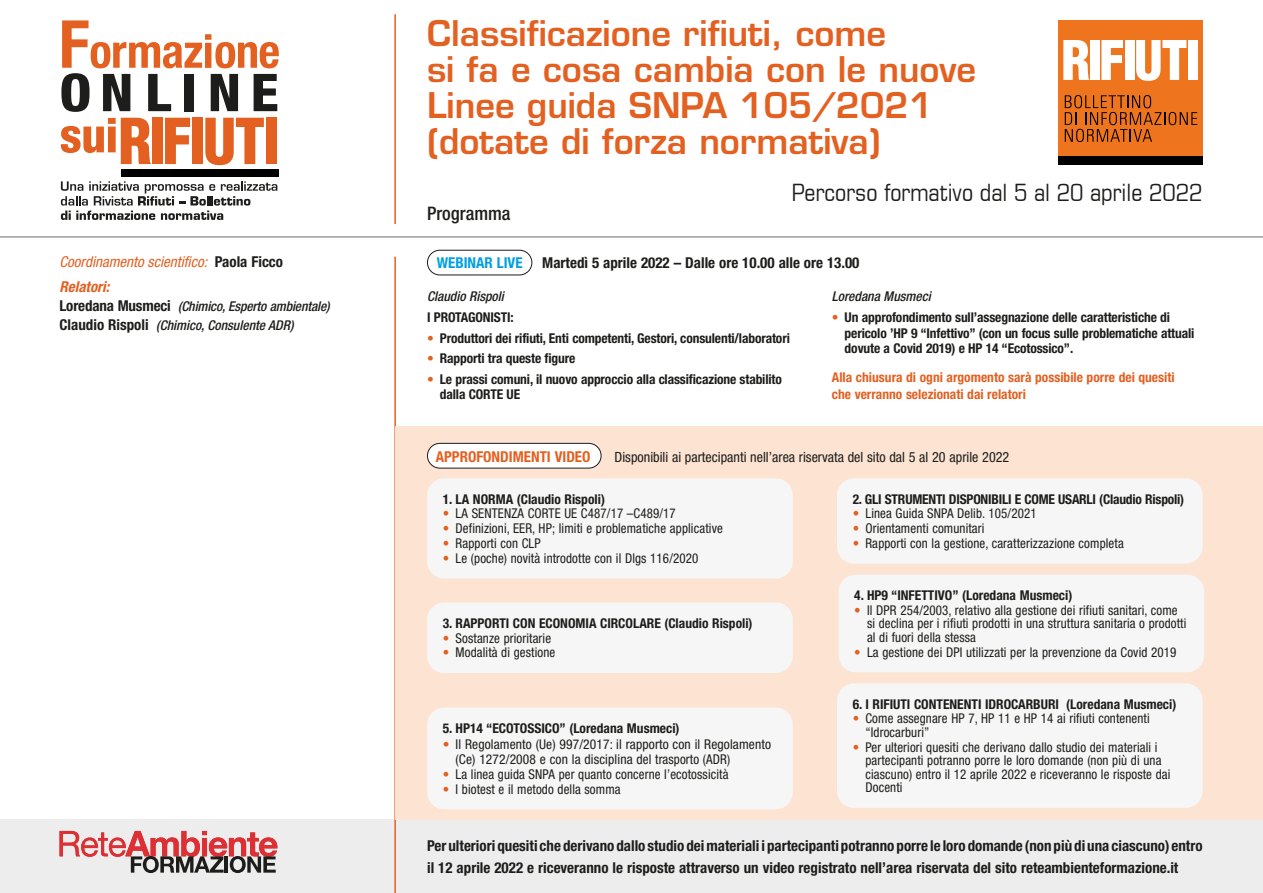
<style>
.page{position:relative;width:1263px;height:893px;background:#fff}
.page>*{position:absolute;margin:0;border:0;box-sizing:border-box;transform-origin:0 0}
.t1{font:600 34.5px/36px "Eurostile";color:#e36021}
.t2{font:condensed 24px "Eurostile";color:#1d1d1b}
.t3{font:500 condensed 18.6px "Helvetica Neue LT Std";color:#1d1d1b}
.t4{font:700 condensed 15px/22.5px "Helvetica Neue LT Std";color:#1d1d1b}
.t5{font:italic condensed 15px "Helvetica Neue LT Std";color:#e36021}
.t6{font:700 condensed 15px "Helvetica Neue LT Std";color:#e36021}
.t7{font:700 condensed 15px "Helvetica Neue LT Std";color:#009fe3}
.t8{font:italic 700 condensed 15px "Helvetica Neue LT Std";color:#e36021}
.t9{font:condensed 14.1px "Helvetica Neue LT Std";color:#1d1d1b}
.t10{font:condensed 13.5px/13.5px "Helvetica Neue LT Std";letter-spacing:.01em;color:#1d1d1b;scale:.96 1}
.t11{font:700 condensed 13.5px/15.5px "Helvetica Neue LT Std";letter-spacing:-.01em;color:#1d1d1b}
.t12{font:italic 500 condensed 13.5px/19.5px "Helvetica Neue LT Std";color:#1d1d1b}
.t13{font:condensed 13.5px/15px "Helvetica Neue LT Std";letter-spacing:.01em;color:#1d1d1b}
.t14{font:700 condensed 13.5px/16.2px "Helvetica Neue LT Std";color:#e36021}
.s1{font-weight:700;font-style:normal;color:#1d1d1b}
.s2{font-weight:700;font-style:normal;font-size:15px}
.s3{font-weight:400;color:#e36021}
.s4{color:#e36021}
</style>
<div class="page">
<div style="left:0;top:820px;width:1263px;height:73px;background:#ededed"></div>
<hr style="left:394px;top:257px;width:2px;height:636px;background:#e36021">
<hr style="left:0;top:236px;width:1263px;height:2px;background:#9d9d9d">
<hr style="left:394px;top:14px;width:2px;height:210px;background:#e36021">
<div style="left:1058px;top:20px;width:144px;height:145px;background:#ee741e"></div>
<svg style="left:1063px;top:40px;width:26px;height:40px"></svg>
<div style="left:1090px;top:40px;width:9px;height:40px;background:#fff"></div>
<svg style="left:1101px;top:40px;width:22px;height:40px"></svg>
<div style="left:1125px;top:40px;width:9px;height:40px;background:#fff"></div>
<svg style="left:1136px;top:40px;width:50px;height:41px"></svg>
<div style="left:1188px;top:40px;width:10px;height:40px;background:#fff"></div>
<div style="left:1058px;top:157px;width:145px;height:8px;background:#000"></div>
<svg style="left:1065px;top:95px;width:132px;height:47px"></svg>
<svg style="left:61px;top:20px;width:218px;height:92px"></svg>
<div style="left:121px;top:169px;width:157px;height:8px;background:#000"></div>
<svg style="left:61px;top:118px;width:90px;height:46px"></svg>
<div style="left:152px;top:118px;width:11px;height:46px;background:#e36021"></div>
<svg style="left:165px;top:118px;width:25px;height:46px"></svg>
<div style="left:192px;top:118px;width:11px;height:46px;background:#e36021"></div>
<svg style="left:205px;top:118px;width:59px;height:47px"></svg>
<div style="left:266px;top:118px;width:11px;height:46px;background:#e36021"></div>
<svg style="left:61px;top:181px;width:216px;height:39px"></svg>
<div style="left:396px;top:426px;width:867px;height:394px;background:#fce3d2"></div>
<div style="left:427px;top:250px;width:105px;height:25px;border:1px solid #1d1d1b;border-radius:12px"></div>
<div style="left:427px;top:443px;width:174px;height:25px;background:#fff;border-radius:12px"></div>
<div style="left:427px;top:443px;width:174px;height:25px;border:1px solid #1d1d1b;border-radius:12px"></div>
<div style="left:427px;top:478px;width:366px;height:100px;background:#f6f6f6;border-radius:17px"></div>
<div style="left:837px;top:478px;width:366px;height:86px;background:#f6f6f6;border-radius:17px"></div>
<div style="left:838px;top:575px;width:366px;height:97px;background:#f6f6f6;border-radius:17px"></div>
<div style="left:427px;top:707px;width:366px;height:102px;background:#f6f6f6;border-radius:17px"></div>
<div style="left:837px;top:683px;width:366px;height:125px;background:#f6f6f6;border-radius:17px"></div>
<div style="left:427px;top:602px;width:366px;height:71px;background:#f6f6f6;border-radius:17px"></div>
<svg style="left:60px;top:831px;width:217px;height:42px"></svg>
<p class="t5" style="left:60px;top:253px;width:225px">Coordinamento scientifico: <span class="s1">Paola Ficco</span></p>
<p class="t8" style="left:60px;top:278px;width:51px">Relatori:</p>
<p class="t12" style="left:60px;top:297px;width:272px"><span class="s2">Loredana Musmeci</span> (Chimico, Esperto ambientale)<br><span class="s2">Claudio Rispoli</span> (Chimico, Consulente ADR)</p>
<h1 class="t1" style="left:427px;top:15px;width:550px">Classificazione rifiuti, come<br>si fa e cosa cambia con le nuove<br>Linee guida SNPA 105/2021 (dotate di forza normativa)</h1>
<h3 class="t3" style="left:427px;top:203px;width:85px">Programma</h3>
<h2 class="t2" style="left:792px;top:178px;width:412px">Percorso formativo dal 5 al 20 aprile 2022</h2>
<p class="t7" style="left:437px;top:254px;width:87px">WEBINAR LIVE</p>
<p class="t4" style="left:542px;top:251px;width:319px">Martedì 5 aprile 2022 – Dalle ore 10.00 alle ore 13.00</p>
<p class="t12" style="left:427px;top:287px;width:78px">Claudio Rispoli</p>
<p class="t11" style="left:427px;top:309px;width:88px">I PROTAGONISTI:</p>
<p class="t11" style="left:427px;top:330px;width:364px"><span class="s3">•</span> Produttori dei rifiuti, Enti competenti, Gestori, consulenti/laboratori</p>
<p class="t11" style="left:427px;top:350px;width:150px"><span class="s3">•</span> Rapporti tra queste figure</p>
<p class="t11" style="left:440px;top:371px;width:344px;line-height:15px;text-indent:-13px"><span class="s3">•</span> Le prassi comuni, il nuovo approccio alla classificazione stabilito dalla CORTE UE</p>
<p class="t12" style="left:832px;top:287px;width:100px">Loredana Musmeci</p>
<p class="t11" style="left:845px;top:310px;width:351px;text-indent:-13px"><span class="s3">•</span> Un approfondimento sull’assegnazione delle caratteristiche di pericolo ’HP 9 “Infettivo” (con un focus sulle problematiche attuali dovute a Covid 2019) e HP 14 “Ecotossico”.</p>
<p class="t14" style="left:832px;top:369px;width:344px">Alla chiusura di ogni argomento sarà possibile porre dei quesiti che verranno selezionati dai relatori</p>
<p class="t6" style="left:436px;top:448px;width:156px">APPROFONDIMENTI VIDEO</p>
<p class="t9" style="left:615px;top:448px;width:396px">Disponibili ai partecipanti nell’area riservata del sito dal 5 al 20 aprile 2022</p>
<p class="t11" style="left:443px;top:491px;width:164px">1. LA NORMA (Claudio Rispoli)</p>
<p class="t10" style="left:443px;top:507px;width:244px"><span class="s4">•</span> LA SENTENZA CORTE UE C487/17 –C489/17</p>
<p class="t10" style="left:443px;top:522px;width:293px"><span class="s4">•</span> Definizioni, EER, HP; limiti e problematiche applicative</p>
<p class="t10" style="left:443px;top:536px;width:103px"><span class="s4">•</span> Rapporti con CLP</p>
<p class="t10" style="left:443px;top:551px;width:268px"><span class="s4">•</span> Le (poche) novità introdotte con il Dlgs 116/2020</p>
<p class="t11" style="left:853px;top:491px;width:333px">2. GLI STRUMENTI DISPONIBILI E COME USARLI (Claudio Rispoli)</p>
<p class="t10" style="left:853px;top:507px;width:193px"><span class="s4">•</span> Linea Guida SNPA Delib. 105/2021</p>
<p class="t10" style="left:853px;top:522px;width:139px"><span class="s4">•</span> Orientamenti comunitari</p>
<p class="t10" style="left:853px;top:536px;width:284px"><span class="s4">•</span> Rapporti con la gestione, caratterizzazione completa</p>
<p class="t11" style="left:854px;top:587px;width:220px">4. HP9 “INFETTIVO” (Loredana Musmeci)</p>
<p class="t10" style="left:867px;top:603px;width:334px;text-indent:-13px"><span class="s4">•</span> Il DPR 254/2003, relativo alla gestione dei rifiuti sanitari, come si declina per i rifiuti prodotti in una struttura sanitaria o prodotti al di fuori della stessa</p>
<p class="t10" style="left:854px;top:645px;width:337px"><span class="s4">•</span> La gestione dei DPI utilizzati per la prevenzione da Covid 2019</p>
<p class="t11" style="left:443px;top:615px;width:311px">3. RAPPORTI CON ECONOMIA CIRCOLARE (Claudio Rispoli)</p>
<p class="t10" style="left:443px;top:631px;width:114px"><span class="s4">•</span> Sostanze prioritarie</p>
<p class="t10" style="left:443px;top:646px;width:119px"><span class="s4">•</span> Modalità di gestione</p>
<p class="t11" style="left:443px;top:720px;width:238px">5. HP14 “ECOTOSSICO” (Loredana Musmeci)</p>
<p class="t13" style="left:456px;top:737px;width:317px;text-indent:-13px"><span class="s4">•</span> Il Regolamento (Ue) 997/2017: il rapporto con il Regolamento (Ce) 1272/2008 e con la disciplina del trasporto (ADR)</p>
<p class="t10" style="left:443px;top:767px;width:299px"><span class="s4">•</span> La linea guida SNPA per quanto concerne l’ecotossicità</p>
<p class="t10" style="left:443px;top:782px;width:187px"><span class="s4">•</span> I biotest e il metodo della somma</p>
<p class="t11" style="left:853px;top:696px;width:325px">6. I RIFIUTI CONTENENTI IDROCARBURI (Loredana Musmeci)</p>
<p class="t10" style="left:865px;top:712px;width:298px;text-indent:-13px"><span class="s4">•</span> Come assegnare HP 7, HP 11 e HP 14 ai rifiuti contenenti “Idrocarburi”</p>
<p class="t10" style="left:865px;top:740px;width:319px;text-indent:-13px"><span class="s4">•</span> Per ulteriori quesiti che derivano dallo studio dei materiali i partecipanti potranno porre le loro domande (non più di una ciascuno) entro il 12 aprile 2022 e riceveranno le risposte dai Docenti</p>
<p class="t4" style="left:427px;top:834px;width:777px">Per ulteriori quesiti che derivano dallo studio dei materiali i partecipanti potranno porre le loro domande (non più di una ciascuno) entro il 12 aprile 2022 e riceveranno le risposte attraverso un video registrato nell’area riservata del sito reteambienteformazione.it</p>
</div>
